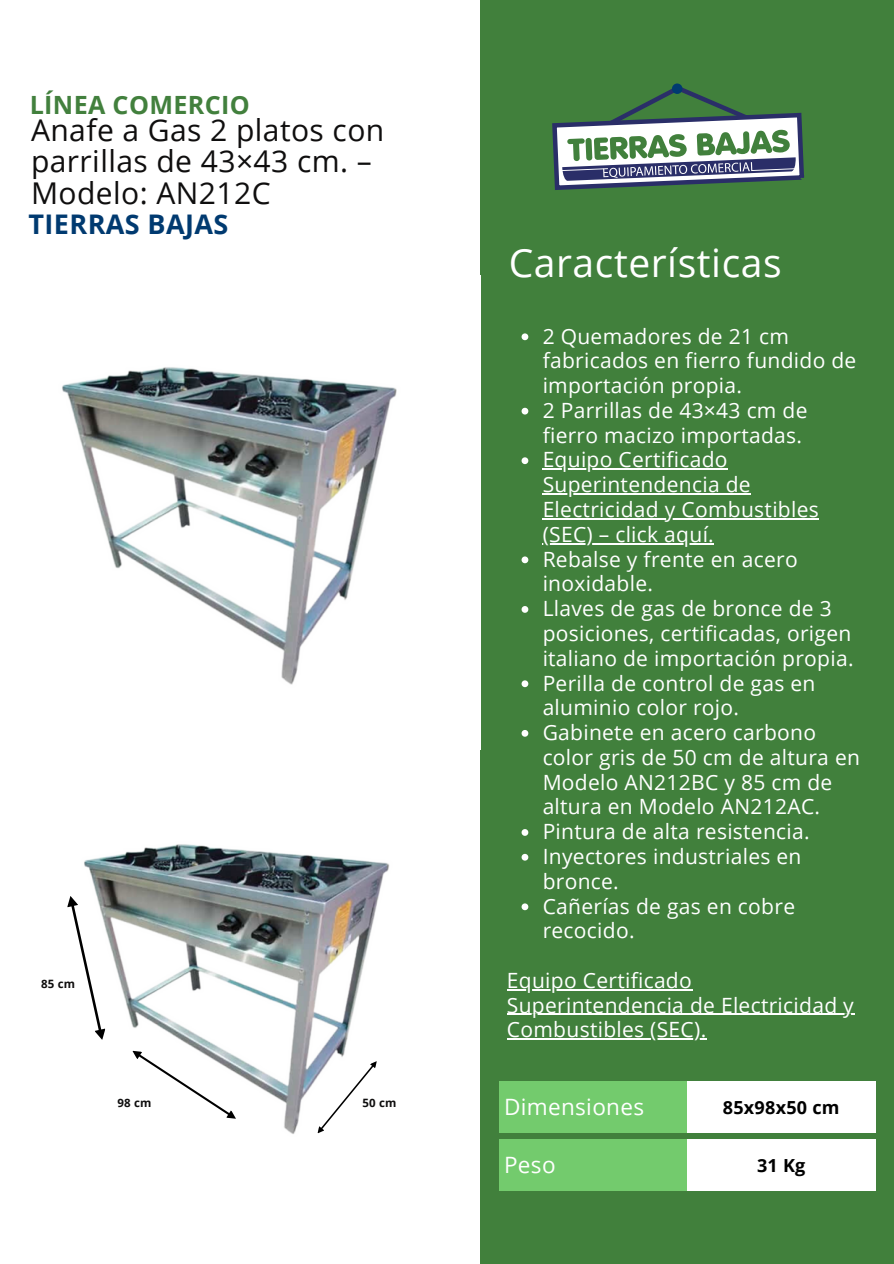
<style>
.page{position:relative;width:894px;height:1264px;background:#fff}
.page>*{position:absolute;margin:0;border:0;box-sizing:border-box;transform-origin:0 0}
.t1{font:39px "Open Sans";letter-spacing:.015em;color:#fff}
.t2{font:30px/31.5px "Open Sans";letter-spacing:.015em;color:#0f0e0e}
.t3{font:700 27px "Open Sans";letter-spacing:.015em;color:#003a70}
.t4{font:700 25.05px "Open Sans";letter-spacing:.015em;color:#42803d}
.t5{font:22.5px "Open Sans";letter-spacing:.015em;color:#fff}
.t6{font:21px/24.8px "Open Sans";letter-spacing:.015em;color:#fff}
.t7{font:700 18px "Open Sans";letter-spacing:.015em;color:#000}
.t8{font:700 11.55px "Open Sans";letter-spacing:.015em;color:#0f0e0e}
</style>
<div class="page">
<div style="left:480px;top:0;width:413px;height:1263px;background:#41803c"></div>
<svg style="left:552px;top:84px;width:253px;height:106px"></svg>
<div style="left:671px;top:83px;width:11px;height:11px;background:#003a70;border-radius:50%"></div>
<img style="left:84px;top:844px;width:306px;height:290px">
<svg style="left:67px;top:894px;width:41px;height:147px"></svg>
<svg style="left:315px;top:1058px;width:64px;height:76px"></svg>
<svg style="left:130px;top:1047px;width:108px;height:75px"></svg>
<div style="left:499px;top:1081px;width:188px;height:51px;background:#73cb6d"></div>
<div style="left:687px;top:1081px;width:187px;height:51px;background:#fff"></div>
<div style="left:499px;top:1138px;width:188px;height:51px;background:#73cb6d"></div>
<div style="left:687px;top:1138px;width:187px;height:51px;background:#fff"></div>
<img style="left:62px;top:367px;width:335px;height:318px">
<svg style="left:521px;top:333px;width:7px;height:7px"></svg>
<svg style="left:521px;top:408px;width:7px;height:6px"></svg>
<svg style="left:521px;top:457px;width:7px;height:7px"></svg>
<hr style="left:542px;top:468px;width:185px;height:2px;background:#fff">
<hr style="left:542px;top:493px;width:208px;height:1px;background:#fff">
<hr style="left:542px;top:518px;width:276px;height:1px;background:#fff">
<hr style="left:542px;top:543px;width:172px;height:1px;background:#fff">
<svg style="left:521px;top:556px;width:7px;height:7px"></svg>
<svg style="left:521px;top:606px;width:7px;height:7px"></svg>
<svg style="left:521px;top:680px;width:7px;height:7px"></svg>
<svg style="left:521px;top:730px;width:7px;height:6px"></svg>
<svg style="left:521px;top:829px;width:7px;height:6px"></svg>
<svg style="left:521px;top:853px;width:7px;height:7px"></svg>
<svg style="left:521px;top:903px;width:7px;height:7px"></svg>
<hr style="left:506px;top:989px;width:186px;height:1px;background:#fff">
<hr style="left:506px;top:1013px;width:347px;height:1px;background:#fff">
<hr style="left:506px;top:1038px;width:200px;height:1px;background:#fff">
<p class="t4" style="left:30px;top:87px;width:221px">LÍNEA COMERCIO</p>
<p class="t2" style="left:31px;top:113px;width:355px">Anafe a Gas 2 platos con parrillas de 43×43 cm. –<br>Modelo: AN212C</p>
<p class="t3" style="left:29px;top:205px;width:201px">TIERRAS BAJAS</p>
<p class="t8" style="left:41px;top:975px;width:35px">85 cm</p>
<p class="t8" style="left:117px;top:1095px;width:35px">98 cm</p>
<p class="t8" style="left:362px;top:1095px;width:35px">50 cm</p>
<p class="t1" style="left:508px;top:236px;width:274px">Características</p>
<p class="t6" style="left:542px;top:323px;width:315px">2 Quemadores de 21 cm fabricados en fierro fundido de importación propia.</p>
<p class="t6" style="left:542px;top:397px;width:266px">2 Parrillas de 43×43 cm de fierro macizo importadas.</p>
<p class="t6" style="left:542px;top:447px;width:277px">Equipo Certificado<br>Superintendencia de<br>Electricidad y Combustibles (SEC) – click aquí.</p>
<p class="t6" style="left:542px;top:546px;width:256px">Rebalse y frente en acero inoxidable.</p>
<p class="t6" style="left:542px;top:595px;width:312px">Llaves de gas de bronce de 3 posiciones, certificadas, origen italiano de importación propia.</p>
<p class="t6" style="left:542px;top:670px;width:274px">Perilla de control de gas en aluminio color rojo.</p>
<p class="t6" style="left:542px;top:719px;width:319px">Gabinete en acero carbono color gris de 50 cm de altura en<br>Modelo AN212BC y 85 cm de altura en Modelo AN212AC.</p>
<p class="t6" style="left:542px;top:818px;width:268px">Pintura de alta resistencia.</p>
<p class="t6" style="left:542px;top:843px;width:260px">Inyectores industriales en bronce.</p>
<p class="t6" style="left:542px;top:893px;width:254px">Cañerías de gas en cobre recocido.</p>
<p class="t6" style="left:506px;top:967px;width:348px">Equipo Certificado<br>Superintendencia de Electricidad y<br>Combustibles (SEC).</p>
<p class="t5" style="left:504px;top:1091px;width:141px">Dimensiones</p>
<p class="t7" style="left:722px;top:1094px;width:118px">85x98x50 cm</p>
<p class="t5" style="left:504px;top:1148px;width:53px">Peso</p>
<p class="t7" style="left:756px;top:1152px;width:50px">31 Kg</p>
</div>
